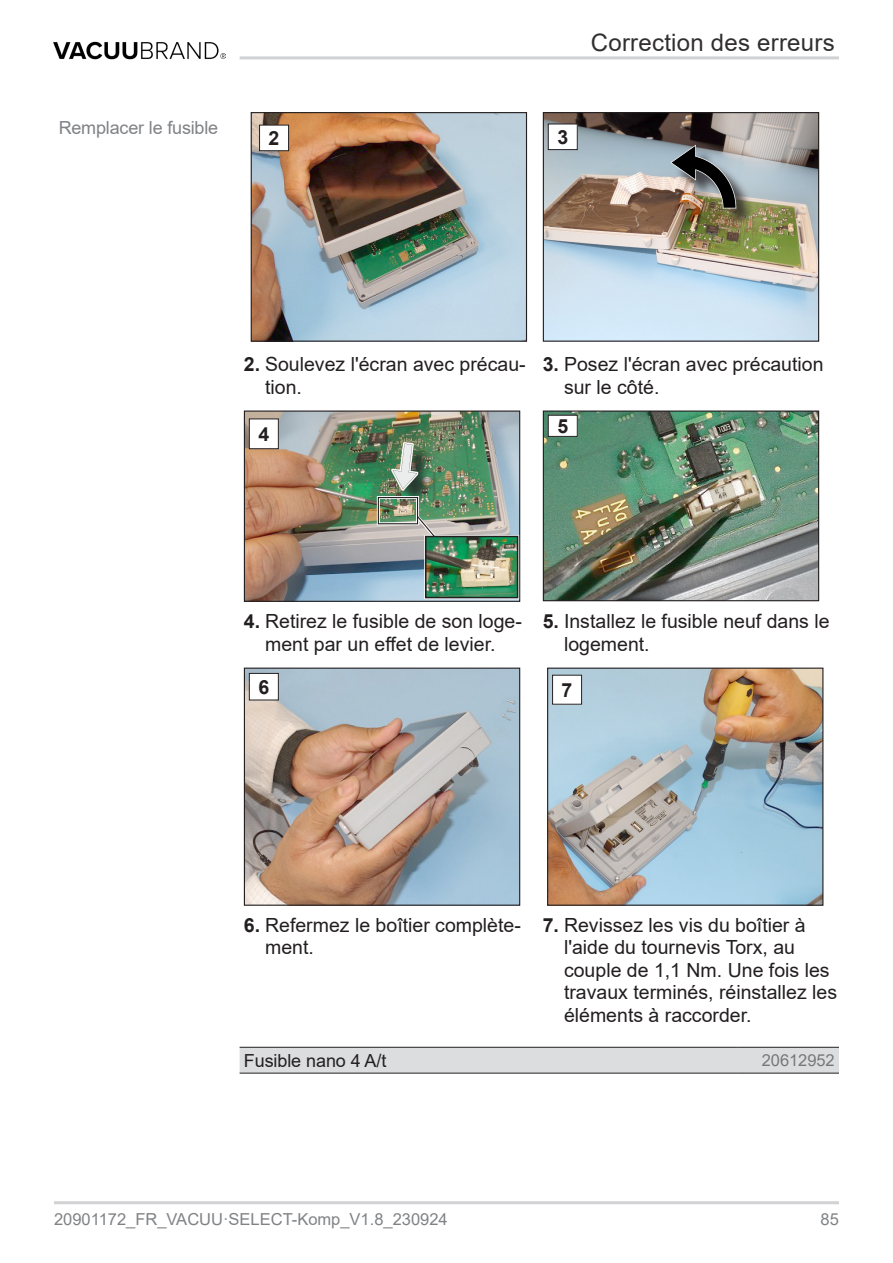
<style>
.page{position:relative;width:893px;height:1263px;background:#fff}
.page>*{position:absolute;margin:0;border:0;box-sizing:border-box;transform-origin:0 0}
.t1{font:24px "Arial";letter-spacing:.01em;color:#312f30}
.t2{font:19.5px/22.5px "Arial";color:#231f20}
._13x_Tabellen-Überschrift_Bold_zentriert{font:700 19.5px "Arial";color:#231f20}
._12_Marginalientext_rechtsbündig_ohneReg_{font:18px "Arial";letter-spacing:-.01em;color:#808285}
._12_Tabellen-Inhalt{font:18px "Arial";letter-spacing:-.005em;color:#231f20}
.t3{font:16.5px "Arial";color:#808285}
._11_Tabellen-Inhalt__US__schwarz65__recht{font:16.5px "Arial";letter-spacing:-.005em;color:#76787b}
.s1{font-weight:700}
</style>
<div class="page">
<hr style="left:54px;top:1201px;width:785px;height:3px;background:#d1d2d4">
<hr style="left:240px;top:56px;width:599px;height:3px;background:#d1d2d4">
<img style="left:54px;top:41px;width:172px;height:19px">
<img style="left:253px;top:114px;width:272px;height:226px">
<div style="left:251px;top:112px;width:276px;height:230px;border:1px solid #231f20"></div>
<div style="left:260px;top:125px;width:29px;height:26px;background:#fff"></div>
<div style="left:259px;top:125px;width:30px;height:26px;border:1px solid #231f20"></div>
<img style="left:545px;top:114px;width:272px;height:226px">
<div style="left:543px;top:112px;width:276px;height:230px;border:1px solid #231f20"></div>
<div style="left:548px;top:124px;width:29px;height:26px;background:#fff"></div>
<div style="left:548px;top:124px;width:30px;height:26px;border:1px solid #231f20"></div>
<div style="left:674px;top:148px;width:81px;height:79px;background:#231f20;opacity:.75"></div>
<img style="left:670px;top:145px;width:66px;height:63px">
<img style="left:246px;top:412px;width:272px;height:188px">
<div style="left:244px;top:410px;width:276px;height:192px;border:1px solid #231f20"></div>
<div style="left:249px;top:419px;width:29px;height:30px;background:#fff"></div>
<div style="left:249px;top:419px;width:30px;height:30px;border:1px solid #231f20"></div>
<div style="left:394px;top:445px;width:43px;height:64px;background:#231f20;opacity:.75"></div>
<svg style="left:389px;top:441px;width:33px;height:51px;background:#879986"></svg>
<div style="left:377px;top:496px;width:42px;height:29px;border:3px solid #fff"></div>
<div style="left:424px;top:535px;width:95px;height:64px;border:3px solid #fff"></div>
<svg style="left:413px;top:512px;width:26px;height:29px"></svg>
<div style="left:378px;top:497px;width:40px;height:27px;border:1px solid #231f20"></div>
<img style="left:428px;top:539px;width:87px;height:56px">
<div style="left:425px;top:536px;width:93px;height:62px;border:2px solid #231f20"></div>
<img style="left:545px;top:412px;width:272px;height:187px">
<div style="left:543px;top:410px;width:276px;height:191px;border:1px solid #231f20"></div>
<div style="left:548px;top:415px;width:29px;height:21px;background:#fff"></div>
<div style="left:548px;top:415px;width:30px;height:22px;border:1px solid #231f20"></div>
<img style="left:246px;top:670px;width:272px;height:234px">
<div style="left:244px;top:668px;width:276px;height:238px;border:1px solid #231f20"></div>
<div style="left:249px;top:673px;width:29px;height:27px;background:#fff"></div>
<div style="left:249px;top:673px;width:30px;height:27px;border:1px solid #231f20"></div>
<img style="left:549px;top:670px;width:272px;height:234px">
<div style="left:547px;top:668px;width:276px;height:238px;border:1px solid #231f20"></div>
<div style="left:553px;top:675px;width:29px;height:29px;background:#fff"></div>
<div style="left:552px;top:675px;width:30px;height:30px;border:1px solid #231f20"></div>
<div style="left:240px;top:1048px;width:599px;height:25px;background:#dcdddf"></div>
<hr style="left:240px;top:1047px;width:497px;height:1px;background:#231f20">
<hr style="left:737px;top:1047px;width:102px;height:1px;background:#231f20">
<hr style="left:240px;top:1073px;width:497px;height:1px;background:#231f20">
<hr style="left:737px;top:1073px;width:102px;height:1px;background:#231f20">
<p class="_12_Marginalientext_rechtsbündig_ohneReg_" style="left:59px;top:115px;width:161px">Remplacer le fusible</p>
<p class="t1" style="left:591px;top:26px;width:245px">Correction des erreurs</p>
<p class="_13x_Tabellen-Überschrift_Bold_zentriert" style="left:269px;top:124px;width:12px">2</p>
<p class="_13x_Tabellen-Überschrift_Bold_zentriert" style="left:557px;top:123px;width:12px">3</p>
<p class="t2" style="left:265px;top:353px;width:262px;text-indent:-21px"><span class="s1">2.</span> Soulevez l'écran avec précau‑ tion.</p>
<p class="t2" style="left:564px;top:353px;width:261px;text-indent:-21px"><span class="s1">3.</span> Posez l'écran avec précaution sur le côté.</p>
<p class="_13x_Tabellen-Überschrift_Bold_zentriert" style="left:258px;top:420px;width:12px">4</p>
<p class="_13x_Tabellen-Überschrift_Bold_zentriert" style="left:557px;top:412px;width:12px">5</p>
<p class="t2" style="left:244px;top:610px;width:280px;text-align:center"><span class="s1">4.</span> Retirez le fusible de son loge‑ ment par un effet de levier.</p>
<p class="t2" style="left:564px;top:610px;width:267px;text-indent:-21px"><span class="s1">5.</span> Installez le fusible neuf dans le logement.</p>
<p class="_13x_Tabellen-Überschrift_Bold_zentriert" style="left:258px;top:673px;width:12px">6</p>
<p class="_13x_Tabellen-Überschrift_Bold_zentriert" style="left:562px;top:676px;width:12px">7</p>
<p class="t2" style="left:265px;top:914px;width:257px;text-indent:-21px"><span class="s1">6.</span> Refermez le boîtier complète‑ ment.</p>
<p class="t2" style="left:564px;top:914px;width:275px;text-indent:-21px"><span class="s1">7.</span> Revissez les vis du boîtier à l'aide du tournevis Torx, au couple de 1,1 Nm. Une fois les travaux terminés, réinstallez les éléments à raccorder.</p>
<p class="_12_Tabellen-Inhalt" style="left:244px;top:1048px;width:144px">Fusible nano 4 A/t</p>
<p class="_11_Tabellen-Inhalt__US__schwarz65__recht" style="left:762px;top:1049px;width:74px">20612952</p>
<p class="t3" style="left:54px;top:1208px;width:395px">20901172_FR_VACUU·SELECT-Komp_V1.8_230924</p>
<p class="t3" style="left:821px;top:1208px;width:20px">85</p>
</div>
